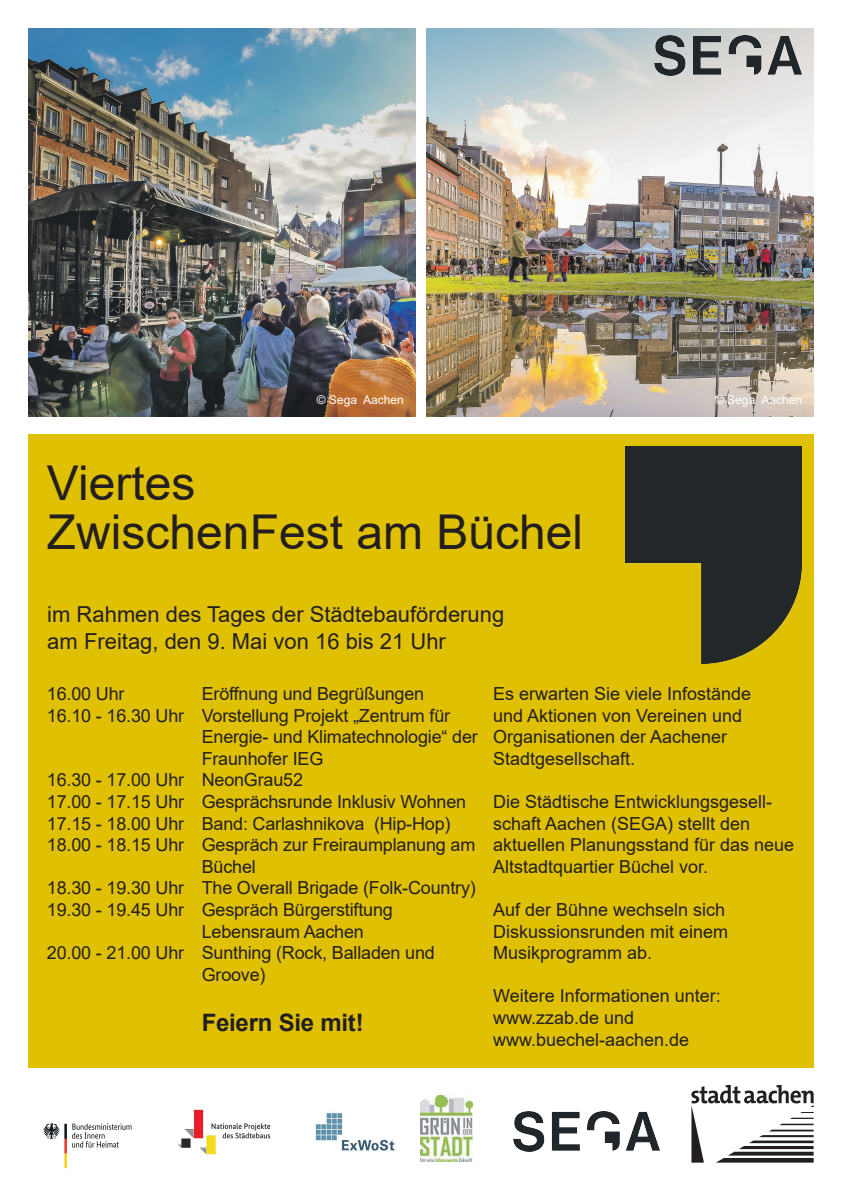
<style>
.page{position:relative;width:842px;height:1191px;background:#fff}
.page>*{position:absolute;margin:0;border:0;box-sizing:border-box;transform-origin:0 0}
._1_1_Headline_Schwarz{font:48px "Arial";color:#231f20}
._3_0_Fliesstext{font:700 24px "Arial";letter-spacing:-.01em;color:#231f20}
._2_0_Überschrift{font:22px "Arial";color:#231f20}
._3_0_Fliesstext-2{font:18px/21.6px "Arial";letter-spacing:-.01em;color:#231f20}
.t1{font:12px "Arial";color:#fff}
</style>
<div class="page">
<div style="left:28px;top:434px;width:786px;height:634px;background:#e0c003"></div>
<img style="left:427px;top:28px;width:387px;height:388px">
<img style="left:28px;top:28px;width:387px;height:388px">
<img style="left:655px;top:35px;width:147px;height:40px">
<img style="left:626px;top:446px;width:176px;height:217px">
<svg style="left:691px;top:1085px;width:123px;height:77px"></svg>
<img style="left:315px;top:1113px;width:80px;height:38px">
<img style="left:421px;top:1095px;width:52px;height:67px">
<img style="left:178px;top:1109px;width:93px;height:46px">
<img style="left:513px;top:1111px;width:147px;height:40px">
<img style="left:43px;top:1123px;width:89px;height:46px">
<p class="t1" style="left:317px;top:392px;width:88px">© Sega Aachen</p>
<p class="t1" style="left:715px;top:392px;width:88px">© Sega Aachen</p>
<p class="_1_1_Headline_Schwarz" style="left:47px;top:450px;width:150px">Viertes</p>
<p class="_1_1_Headline_Schwarz" style="left:47px;top:498px;width:538px">ZwischenFest am Büchel</p>
<p class="_2_0_Überschrift" style="left:47px;top:599px;width:458px">im Rahmen des Tages der Städtebauförderung</p>
<p class="_2_0_Überschrift" style="left:47px;top:625px;width:400px">am Freitag, den 9. Mai von 16 bis 21 Uhr</p>
<p class="_3_0_Fliesstext-2" style="left:493px;top:682px;width:260px">Es erwarten Sie viele Infostände und Aktionen von Vereinen und<br>Organisationen der Aachener<br>Stadtgesellschaft.</p>
<p class="_3_0_Fliesstext-2" style="left:493px;top:790px;width:281px">Die Städtische Entwicklungsgesell-</p>
<p class="_3_0_Fliesstext-2" style="left:493px;top:812px;width:303px">schaft Aachen (SEGA) stellt den aktuellen Planungsstand für das neue<br>Altstadtquartier Büchel vor.</p>
<p class="_3_0_Fliesstext-2" style="left:493px;top:898px;width:237px">Auf der Bühne wechseln sich<br>Diskussionsrunden mit einem<br>Musikprogramm ab.</p>
<p class="_3_0_Fliesstext-2" style="left:493px;top:985px;width:229px">Weitere Informationen unter:</p>
<p class="_3_0_Fliesstext-2" style="left:493px;top:1006px;width:198px">www.zzab.de und www.buechel-aachen.de</p>
<p class="_3_0_Fliesstext-2" style="left:202px;top:682px;width:224px">Eröffnung und Begrüßungen</p>
<p class="_3_0_Fliesstext-2" style="left:202px;top:704px;width:278px">Vorstellung Projekt „Zentrum für<br>Energie- und Klimatechnologie“ der<br>Fraunhofer IEG</p>
<p class="_3_0_Fliesstext-2" style="left:202px;top:769px;width:103px">NeonGrau52</p>
<p class="_3_0_Fliesstext-2" style="left:202px;top:790px;width:266px">Gesprächsrunde Inklusiv Wohnen</p>
<p class="_3_0_Fliesstext-2" style="left:202px;top:812px;width:250px">Band: Carlashnikova (Hip-Hop)</p>
<p class="_3_0_Fliesstext-2" style="left:202px;top:834px;width:275px">Gespräch zur Freiraumplanung am<br>Büchel</p>
<p class="_3_0_Fliesstext-2" style="left:202px;top:877px;width:276px">The Overall Brigade (Folk-Country)</p>
<p class="_3_0_Fliesstext-2" style="left:202px;top:898px;width:193px">Gespräch Bürgerstiftung<br>Lebensraum Aachen</p>
<p class="_3_0_Fliesstext-2" style="left:202px;top:942px;width:235px">Sunthing (Rock, Balladen und<br>Groove)</p>
<p class="_3_0_Fliesstext" style="left:202px;top:1006px;width:164px">Feiern Sie mit!</p>
<p class="_3_0_Fliesstext-2" style="left:47px;top:682px;width:79px">16.00 Uhr</p>
<p class="_3_0_Fliesstext-2" style="left:47px;top:704px;width:139px">16.10 - 16.30 Uhr</p>
<p class="_3_0_Fliesstext-2" style="left:47px;top:769px;width:139px">16.30 - 17.00 Uhr</p>
<p class="_3_0_Fliesstext-2" style="left:47px;top:790px;width:139px">17.00 - 17.15 Uhr</p>
<p class="_3_0_Fliesstext-2" style="left:47px;top:812px;width:139px">17.15 - 18.00 Uhr</p>
<p class="_3_0_Fliesstext-2" style="left:47px;top:834px;width:139px">18.00 - 18.15 Uhr</p>
<p class="_3_0_Fliesstext-2" style="left:47px;top:877px;width:139px">18.30 - 19.30 Uhr</p>
<p class="_3_0_Fliesstext-2" style="left:47px;top:898px;width:139px">19.30 - 19.45 Uhr</p>
<p class="_3_0_Fliesstext-2" style="left:47px;top:942px;width:139px">20.00 - 21.00 Uhr</p>
</div>
